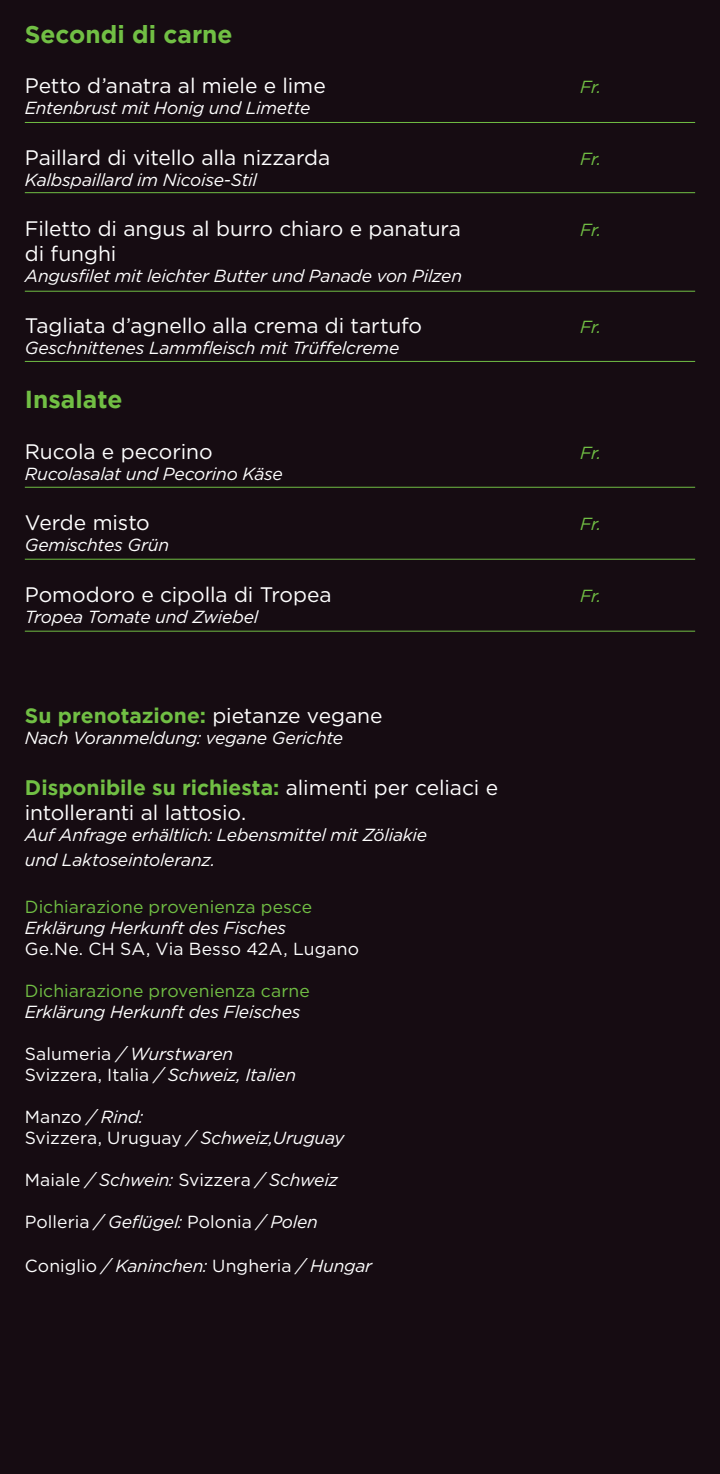
<style>
.page{position:relative;width:720px;height:1474px;background:#fff}
.page>*{position:absolute;margin:0;border:0;box-sizing:border-box;transform-origin:0 0}
.t1{font:700 24.5px "Gotham";color:#71bf44}
.t2{font:21px "Gotham";letter-spacing:-.005em;color:#fff}
.t3{font:700 21px "Gotham";color:#71bf44}
.t4{font:italic 17.5px "Gotham";letter-spacing:-.015em;color:#fff}
.t5{font:17.5px "Gotham";letter-spacing:.005em;color:#fff}
.t6{font:17.5px "Gotham";letter-spacing:.005em;color:#71bf44}
.t7{font:italic 17.5px "Gotham";letter-spacing:-.035em;color:#71bf44}
.s1{font-weight:400;color:#fff}
.s2{font-style:normal}
.s3{font-style:italic}
</style>
<div class="page">
<div style="left:0;top:0;width:719px;height:1473px;background:#160c12"></div>
<hr style="left:25px;top:122px;width:669px;height:1px;background:#71bf44">
<hr style="left:25px;top:192px;width:669px;height:1px;background:#71bf44">
<hr style="left:25px;top:291px;width:669px;height:1px;background:#71bf44">
<hr style="left:25px;top:361px;width:669px;height:1px;background:#71bf44">
<hr style="left:25px;top:487px;width:669px;height:1px;background:#71bf44">
<hr style="left:25px;top:559px;width:669px;height:1px;background:#71bf44">
<hr style="left:25px;top:630px;width:669px;height:1px;background:#71bf44">
<p class="t1" style="left:25px;top:20px;width:209px">Secondi di carne</p>
<p class="t2" style="left:25px;top:72px;width:302px">Petto d’anatra al miele e lime</p>
<p class="t7" style="left:580px;top:77px;width:23px">Fr.</p>
<p class="t4" style="left:25px;top:98px;width:287px">Entenbrust mit Honig und Limette</p>
<p class="t2" style="left:25px;top:144px;width:307px">Paillard di vitello alla nizzarda</p>
<p class="t7" style="left:580px;top:149px;width:23px">Fr.</p>
<p class="t4" style="left:25px;top:170px;width:234px">Kalbspaillard im Nicoise-Stil</p>
<p class="t2" style="left:25px;top:215px;width:437px">Filetto di angus al burro chiaro e panatura</p>
<p class="t7" style="left:580px;top:220px;width:23px">Fr.</p>
<p class="t2" style="left:25px;top:240px;width:93px">di funghi</p>
<p class="t4" style="left:25px;top:266px;width:438px">Angusfilet mit leichter Butter und Panade von Pilzen</p>
<p class="t2" style="left:25px;top:312px;width:398px">Tagliata d’agnello alla crema di tartufo</p>
<p class="t7" style="left:580px;top:317px;width:23px">Fr.</p>
<p class="t4" style="left:25px;top:338px;width:376px">Geschnittenes Lammfleisch mit Trüffelcreme</p>
<p class="t1" style="left:25px;top:385px;width:99px">Insalate</p>
<p class="t2" style="left:25px;top:438px;width:189px">Rucola e pecorino</p>
<p class="t7" style="left:580px;top:443px;width:23px">Fr.</p>
<p class="t4" style="left:25px;top:464px;width:259px">Rucolasalat und Pecorino Käse</p>
<p class="t2" style="left:25px;top:509px;width:126px">Verde misto</p>
<p class="t7" style="left:580px;top:514px;width:23px">Fr.</p>
<p class="t4" style="left:25px;top:535px;width:146px">Gemischtes Grün</p>
<p class="t2" style="left:25px;top:580px;width:308px">Pomodoro e cipolla di Tropea</p>
<p class="t7" style="left:580px;top:585px;width:23px">Fr.</p>
<p class="t4" style="left:25px;top:606px;width:235px">Tropea Tomate und Zwiebel</p>
<p class="t3" style="left:25px;top:704px;width:359px">Su prenotazione: <span class="s1">pietanze vegane</span></p>
<p class="t4" style="left:25px;top:728px;width:320px">Nach Voranmeldung: vegane Gerichte</p>
<p class="t3" style="left:25px;top:775px;width:474px">Disponibile su richiesta: <span class="s1">alimenti per celiaci e</span></p>
<p class="t2" style="left:25px;top:799px;width:223px">intolleranti al lattosio.</p>
<p class="t4" style="left:25px;top:825px;width:403px">Auf Anfrage erhältlich: Lebensmittel mit Zöliakie</p>
<p class="t4" style="left:25px;top:850px;width:192px">und Laktoseintoleranz.</p>
<p class="t6" style="left:25px;top:895px;width:289px">Dichiarazione provenienza pesce</p>
<p class="t4" style="left:25px;top:917px;width:263px">Erklärung Herkunft des Fisches</p>
<p class="t5" style="left:25px;top:937px;width:335px">Ge.Ne. CH SA, Via Besso 42A, Lugano</p>
<p class="t6" style="left:25px;top:979px;width:286px">Dichiarazione provenienza carne</p>
<p class="t4" style="left:25px;top:1001px;width:277px">Erklärung Herkunft des Fleisches</p>
<p class="t4" style="left:25px;top:1043px;width:210px"><span class="s2">Salumeria</span> / Wurstwaren</p>
<p class="t4" style="left:25px;top:1064px;width:273px"><span class="s2">Svizzera, Italia</span> / Schweiz, Italien</p>
<p class="t4" style="left:25px;top:1106px;width:120px"><span class="s2">Manzo</span> / Rind:</p>
<p class="t5" style="left:25px;top:1126px;width:321px">Svizzera, Uruguay <span class="s3">/ Schweiz,Uruguay</span></p>
<p class="t4" style="left:25px;top:1169px;width:314px"><span class="s2">Maiale</span> / Schwein: <span class="s2">Svizzera</span> / Schweiz</p>
<p class="t4" style="left:25px;top:1211px;width:294px"><span class="s2">Polleria</span> / Geflügel: <span class="s2">Polonia</span> / Polen</p>
<p class="t4" style="left:25px;top:1255px;width:349px"><span class="s2">Coniglio</span> / Kaninchen: <span class="s2">Ungheria</span> / Hungar</p>
</div>
